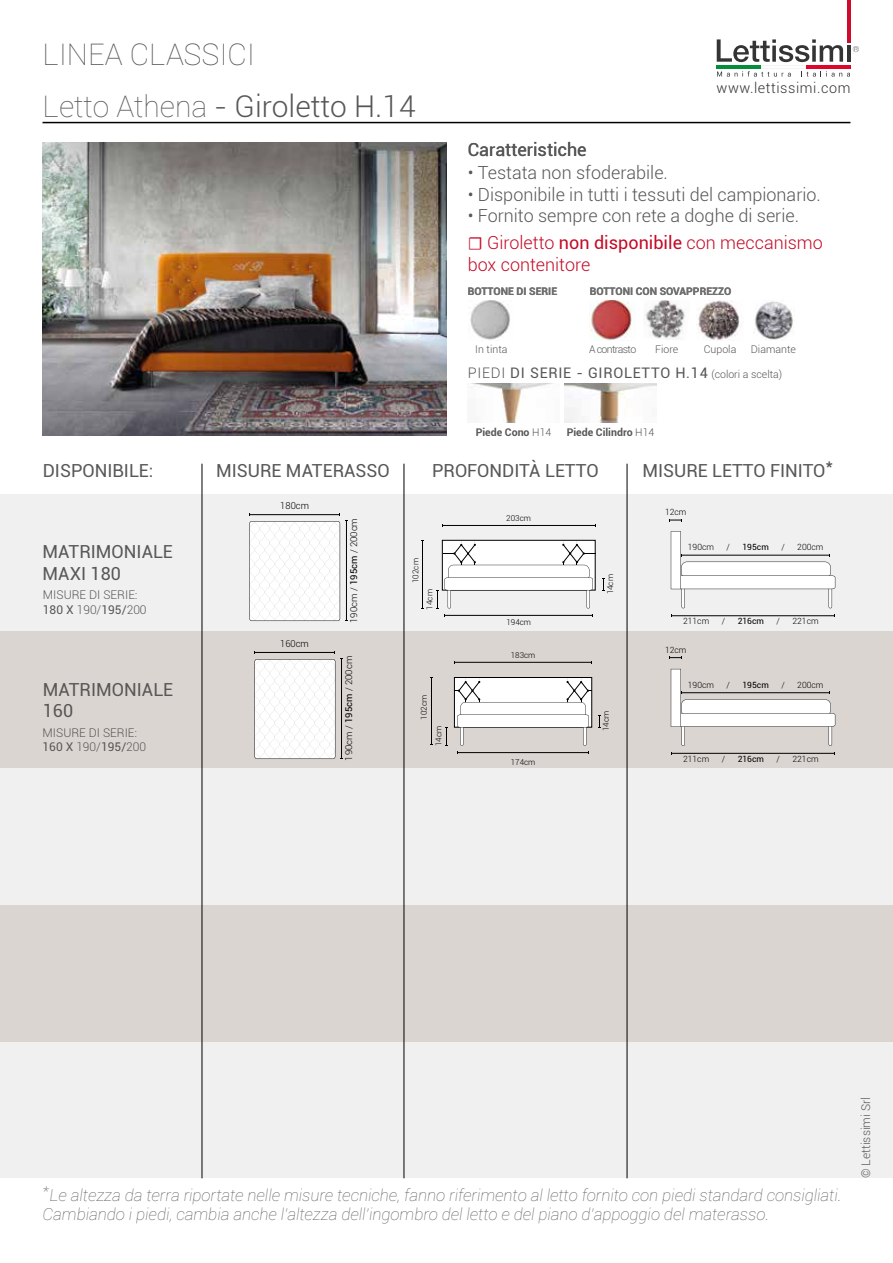
<style>
.page{position:relative;width:893px;height:1263px;background:#fff}
.page>*{position:absolute;margin:0;border:0;box-sizing:border-box;transform-origin:0 0}
.t1{font:100 30px/52.1px "Roboto";color:#575756}
.t2{font:18px/21.6px "Roboto";color:#575756}
.t3{font:300 18px "Roboto";color:#575756}
.t4{font:300 18px/21.6px "Roboto";color:#c50a26}
.t5{font:italic 100 16.5px/19.8px "Roboto";color:#575756}
.t6{font:14.55px "Roboto";letter-spacing:.05em;color:#575756}
.t7{font:300 14.4px "Roboto";letter-spacing:.04em;color:#333}
.t8{font:300 12px/14.4px "Roboto";color:#575756}
.t9{font:700 10.65px "Roboto";color:#575756}
.t10{font:300 10.65px "Roboto";color:#575756}
.t11{font:300 10.65px "Roboto";letter-spacing:-.06em;color:#575756}
.t12{font:700 10.5px "Roboto";color:#706f6f}
.t13{font:300 9.6px "Roboto";color:#000}
.t14{font:300 9.3px "Roboto";color:#000}
.t15{font:300 8.55px "Roboto";color:#000}
.t16{font:8.55px "Roboto";color:#000}
.t17{font:300 8.1px "Roboto";color:#000}
.s1{font-weight:300}
.s2{font-family:"Minion Pro";font-weight:400}
.s3{font-weight:400}
.s4{font-weight:300;font-size:10.65px}
</style>
<div class="page">
<svg style="left:717px;top:39px;width:126px;height:23px"></svg>
<hr style="left:847px;top:46px;width:3px;height:16px;background:#343434">
<hr style="left:847px;top:0;width:3px;height:43px;background:#cf0a2c">
<svg style="left:853px;top:46px;width:6px;height:6px"></svg>
<hr style="left:717px;top:66px;width:44px;height:3px;background:#048e3c">
<hr style="left:806px;top:66px;width:44px;height:3px;background:#dd052b">
<hr style="left:761px;top:66px;width:45px;height:3px;background:#dadcdd">
<svg style="left:717px;top:71px;width:74px;height:6px"></svg>
<svg style="left:801px;top:71px;width:49px;height:6px"></svg>
<div style="left:0;top:494px;width:893px;height:684px;background:#f0f0f0"></div>
<div style="left:0;top:905px;width:893px;height:136px;background:#dbd5d1"></div>
<div style="left:0;top:631px;width:893px;height:137px;background:#dbd5d1"></div>
<hr style="left:404px;top:464px;width:1px;height:714px;background:#000">
<hr style="left:627px;top:464px;width:1px;height:714px;background:#000">
<hr style="left:202px;top:464px;width:1px;height:714px;background:#000">
<hr style="left:43px;top:122px;width:807px;height:1px;background:#000">
<img style="left:471px;top:383px;width:82px;height:39px">
<img style="left:565px;top:383px;width:91px;height:39px">
<img style="left:43px;top:142px;width:403px;height:294px">
<svg style="left:436px;top:590px;width:2px;height:19px"></svg>
<svg style="left:603px;top:578px;width:2px;height:13px"></svg>
<hr style="left:445px;top:615px;width:148px;height:1px;background:#000">
<hr style="left:423px;top:540px;width:1px;height:68px;background:#000">
<hr style="left:442px;top:525px;width:153px;height:1px;background:#000">
<div style="left:442px;top:540px;width:153px;height:50px;background:#fff"></div>
<div style="left:442px;top:540px;width:153px;height:50px;border:1px solid #000"></div>
<svg style="left:445px;top:544px;width:148px;height:64px"></svg>
<hr style="left:457px;top:752px;width:132px;height:1px;background:#000">
<hr style="left:455px;top:662px;width:137px;height:1px;background:#000">
<svg style="left:445px;top:727px;width:2px;height:19px"></svg>
<svg style="left:598px;top:715px;width:3px;height:13px"></svg>
<hr style="left:431px;top:677px;width:1px;height:68px;background:#000">
<div style="left:454px;top:677px;width:138px;height:50px;background:#fff"></div>
<div style="left:454px;top:677px;width:138px;height:50px;border:1px solid #000"></div>
<hr style="left:460px;top:726px;width:3px;height:20px;background:#000;border-radius:2px">
<hr style="left:583px;top:726px;width:3px;height:20px;background:#000;border-radius:2px">
<svg style="left:457px;top:681px;width:132px;height:64px"></svg>
<svg style="left:670px;top:519px;width:12px;height:2px"></svg>
<hr style="left:671px;top:615px;width:163px;height:1px;background:#000">
<hr style="left:682px;top:587px;width:3px;height:21px;background:#fff;border-radius:2px">
<svg style="left:681px;top:587px;width:4px;height:21px"></svg>
<hr style="left:829px;top:587px;width:3px;height:21px;background:#000;border-radius:2px">
<svg style="left:671px;top:531px;width:164px;height:58px"></svg>
<svg style="left:670px;top:656px;width:12px;height:3px"></svg>
<hr style="left:671px;top:753px;width:163px;height:1px;background:#000">
<hr style="left:682px;top:724px;width:3px;height:22px;background:#fff;border-radius:2px">
<svg style="left:681px;top:724px;width:4px;height:22px"></svg>
<hr style="left:829px;top:724px;width:3px;height:22px;background:#000;border-radius:2px">
<svg style="left:671px;top:669px;width:164px;height:58px"></svg>
<svg style="left:249px;top:513px;width:99px;height:108px"></svg>
<svg style="left:254px;top:651px;width:89px;height:108px;background:#ededec"></svg>
<img style="left:589px;top:300px;width:47px;height:40px">
<img style="left:644px;top:300px;width:41px;height:40px">
<img style="left:698px;top:300px;width:44px;height:40px">
<img style="left:753px;top:301px;width:41px;height:39px">
<img style="left:468px;top:300px;width:42px;height:40px">
<h1 class="t1" style="left:43px;top:27px;width:375px">LINEA CLASSICI<br>Letto Athena <span class="s1">- Giroletto H.14</span></h1>
<p class="t7" style="left:716px;top:78px;width:135px">www.lettissimi.com</p>
<p class="t2" style="left:468px;top:138px;width:120px">Caratteristiche</p>
<p class="t3" style="left:468px;top:160px;width:202px">• Testata non sfoderabile.</p>
<p class="t3" style="left:468px;top:182px;width:355px">• Disponibile in tutti i tessuti del campionario.</p>
<p class="t3" style="left:468px;top:203px;width:333px">• Fornito sempre con rete a doghe di serie.</p>
<p class="t4" style="left:468px;top:231px;width:357px"><span class="s2">☐</span> Giroletto <span class="s3">non disponibile</span> con meccanismo box contenitore</p>
<p class="t12" style="left:468px;top:284px;width:91px">BOTTONE DI SERIE</p>
<p class="t12" style="left:590px;top:284px;width:143px">BOTTONI CON SOVAPPREZZO</p>
<p class="t10" style="left:475px;top:342px;width:34px">In tinta</p>
<p class="t11" style="left:589px;top:342px;width:49px">A contrasto</p>
<p class="t10" style="left:655px;top:342px;width:25px">Fiore</p>
<p class="t10" style="left:704px;top:342px;width:34px">Cupola</p>
<p class="t10" style="left:751px;top:342px;width:47px">Diamante</p>
<p class="t6" style="left:468px;top:362px;width:316px"><span class="s1">PIEDI</span> DI SERIE - GIROLETTO H.14 <span class="s4">(colori a scelta)</span></p>
<p class="t9" style="left:476px;top:425px;width:77px">Piede Cono <span class="s1">H14</span></p>
<p class="t9" style="left:567px;top:425px;width:89px">Piede Cilindro <span class="s1">H14</span></p>
<p class="t2" style="left:43px;top:459px;width:112px">DISPONIBILE:</p>
<p class="t2" style="left:216px;top:459px;width:175px">MISURE MATERASSO</p>
<p class="t2" style="left:432px;top:459px;width:168px">PROFONDITÀ LETTO</p>
<p class="t2" style="left:642px;top:459px;width:192px">MISURE LETTO FINITO*</p>
<p class="t2" style="left:43px;top:540px;width:132px">MATRIMONIALE<br>MAXI 180</p>
<p class="t8" style="left:43px;top:587px;width:105px">MISURE DI SERIE:<br><span class="s3">180 X</span> 190/<span class="s3">195/</span>200</p>
<p class="t13" style="left:280px;top:499px;width:30px">180cm</p>
<p class="t14" style="left:347px;top:623px;width:106px;rotate:-90deg">190cm / <span class="s3">195cm</span> / 200cm</p>
<p class="t17" style="left:410px;top:583px;width:26px;rotate:-90deg">102cm</p>
<p class="t17" style="left:424px;top:610px;width:22px;rotate:-90deg">14cm</p>
<p class="t17" style="left:506px;top:512px;width:26px">203cm</p>
<p class="t17" style="left:506px;top:616px;width:26px">194cm</p>
<p class="t17" style="left:605px;top:594px;width:22px;rotate:-90deg">14cm</p>
<p class="t15" style="left:665px;top:506px;width:23px">12cm</p>
<p class="t15" style="left:688px;top:541px;width:28px">190cm</p>
<p class="t15" style="left:727px;top:541px;width:5px">/</p>
<p class="t16" style="left:742px;top:541px;width:28px">195cm</p>
<p class="t15" style="left:781px;top:541px;width:5px">/</p>
<p class="t15" style="left:797px;top:541px;width:28px">200cm</p>
<p class="t15" style="left:683px;top:615px;width:28px">211cm</p>
<p class="t15" style="left:722px;top:615px;width:5px">/</p>
<p class="t16" style="left:738px;top:615px;width:28px">216cm</p>
<p class="t15" style="left:776px;top:615px;width:5px">/</p>
<p class="t15" style="left:792px;top:615px;width:28px">221cm</p>
<p class="t2" style="left:43px;top:678px;width:132px">MATRIMONIALE<br>160</p>
<p class="t8" style="left:43px;top:725px;width:105px">MISURE DI SERIE:<br><span class="s3">160 X</span> 190/<span class="s3">195/</span>200</p>
<p class="t13" style="left:280px;top:637px;width:30px">160cm</p>
<p class="t14" style="left:342px;top:761px;width:106px;rotate:-90deg">190cm / <span class="s3">195cm</span> / 200cm</p>
<p class="t17" style="left:418px;top:720px;width:26px;rotate:-90deg">102cm</p>
<p class="t17" style="left:433px;top:746px;width:22px;rotate:-90deg">14cm</p>
<p class="t17" style="left:511px;top:649px;width:26px">183cm</p>
<p class="t17" style="left:511px;top:756px;width:26px">174cm</p>
<p class="t17" style="left:600px;top:731px;width:22px;rotate:-90deg">14cm</p>
<p class="t15" style="left:665px;top:644px;width:23px">12cm</p>
<p class="t15" style="left:688px;top:679px;width:28px">190cm</p>
<p class="t15" style="left:727px;top:679px;width:5px">/</p>
<p class="t16" style="left:742px;top:679px;width:28px">195cm</p>
<p class="t15" style="left:781px;top:679px;width:5px">/</p>
<p class="t15" style="left:797px;top:679px;width:28px">200cm</p>
<p class="t15" style="left:683px;top:753px;width:28px">211cm</p>
<p class="t15" style="left:722px;top:753px;width:5px">/</p>
<p class="t16" style="left:738px;top:753px;width:28px">216cm</p>
<p class="t15" style="left:776px;top:753px;width:5px">/</p>
<p class="t15" style="left:792px;top:753px;width:28px">221cm</p>
<p class="t5" style="left:43px;top:1184px;width:800px">*Le altezza da terra riportate nelle misure tecniche, fanno riferimento al letto fornito con piedi standard consigliati.<br>Cambiando i piedi, cambia anche l’altezza dell’ingombro del letto e del piano d’appoggio del materasso.</p>
<p class="t8" style="left:858px;top:1178px;width:83px;rotate:-90deg">© Lettissimi Srl</p>
</div>
